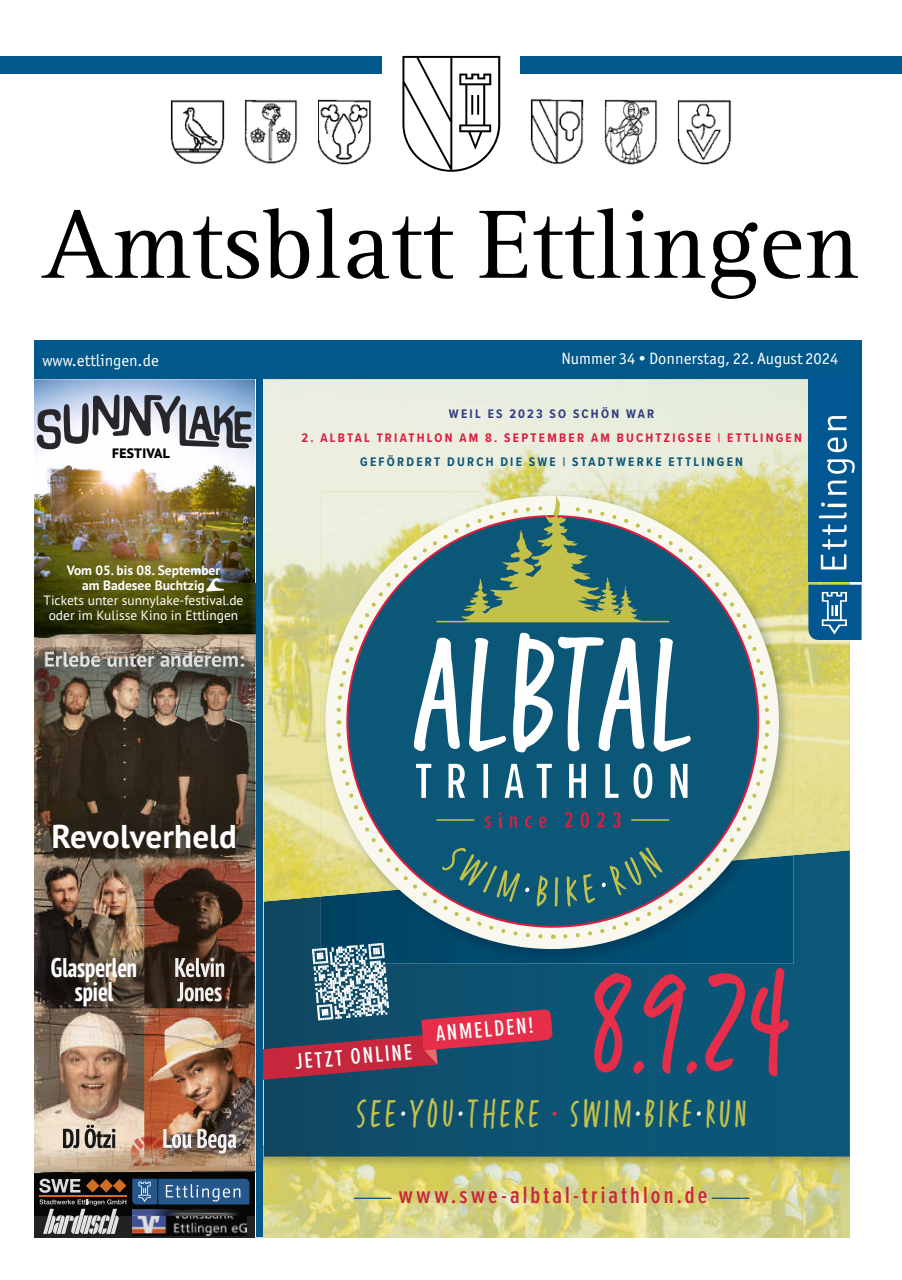
<style>
.page{position:relative;width:902px;height:1280px;background:#fff}
.page>*{position:absolute;margin:0;border:0;box-sizing:border-box;transform-origin:0 0}
.t1{font:166.5px "Fave Condensed One Pro";color:#e62d49}
.t2{font:100.35px "Rotis Serif Std";color:#000}
.t3{font:45.45px "Fave Condensed One Pro";letter-spacing:.08em;color:#c4c14b}
.t4{font:700 33px "PT Sans Pro";letter-spacing:.005em;color:#fff}
.t5{font:700 condensed 27px/24.3px "PT Sans Pro";color:#fff;text-align:center}
.t6{font:600 24.3px "Proxima Nova Ex Cn";letter-spacing:.125em;color:#c7273d}
.t7{font:500 23.1px "Proxima Nova Ex Cn";color:#fff}
.t8{font:16.5px "Officina Sans ITC Pro";color:#fff}
.t9{font:800 13.65px "PT Sans Pro";letter-spacing:.02em;color:#000}
.t10{font:13.5px/14.9px "PT Sans Pro";color:#fff;text-align:center}
.t11{font:700 13.5px/14.9px "PT Sans Pro";color:#fff;text-align:center}
.t12{font:700 12.9px "Proxima Nova Cond";letter-spacing:.175em;color:#dc1e40}
.t13{font:700 12.9px "Proxima Nova Cond";letter-spacing:.175em;color:#0b5778}
.t14{font:700 12.9px "Proxima Nova Cond";letter-spacing:.175em;color:#323d85}
.s1{color:#fff}
.s2{color:#e62d49}
</style>
<div class="page">
<div style="left:0;top:56px;width:901px;height:17px;background:#01598b"></div>
<img style="left:171px;top:99px;width:54px;height:66px">
<img style="left:318px;top:100px;width:53px;height:64px">
<img style="left:245px;top:100px;width:53px;height:64px">
<img style="left:530px;top:99px;width:54px;height:65px">
<img style="left:604px;top:100px;width:53px;height:64px">
<img style="left:677px;top:100px;width:54px;height:64px">
<div style="left:382px;top:41px;width:137px;height:147px;background:#fff"></div>
<svg style="left:402px;top:56px;width:98px;height:116px"></svg>
<div style="left:255px;top:378px;width:9px;height:859px;background:#01598b"></div>
<div style="left:34px;top:340px;width:827px;height:38px;background:#01598b"></div>
<img style="left:264px;top:1156px;width:585px;height:81px">
<svg style="left:264px;top:901px;width:585px;height:255px;background:#0d5372"></svg>
<img style="left:264px;top:379px;width:375px;height:115px">
<img style="left:639px;top:379px;width:169px;height:162px">
<img style="left:793px;top:541px;width:56px;height:314px">
<hr style="left:354px;top:1197px;width:37px;height:2px;background:#0b5778">
<hr style="left:712px;top:1197px;width:37px;height:2px;background:#0b5778">
<div style="left:769px;top:870px;width:24px;height:94px;background:#014f75"></div>
<img style="left:592px;top:491px;width:201px;height:379px">
<svg style="left:264px;top:494px;width:505px;height:588px;background:#608588"></svg>
<svg style="left:808px;top:585px;width:53px;height:55px;background:#216c9d"></svg>
<div style="left:808px;top:376px;width:53px;height:205px;background:#005791"></div>
<svg style="left:818px;top:416px;width:36px;height:153px"></svg>
<img style="left:34px;top:379px;width:221px;height:205px">
<svg style="left:34px;top:1216px;width:221px;height:21px"></svg>
<svg style="left:37px;top:394px;width:215px;height:56px"></svg>
<img style="left:108px;top:639px;width:147px;height:8px">
<img style="left:255px;top:1171px;width:1px;height:45px">
<img style="left:34px;top:584px;width:221px;height:55px">
<img style="left:34px;top:1171px;width:221px;height:45px">
<img style="left:34px;top:647px;width:221px;height:519px">
<img style="left:34px;top:1166px;width:221px;height:5px">
<img style="left:63px;top:1125px;width:52px;height:23px">
<img style="left:175px;top:958px;width:49px;height:19px">
<img style="left:177px;top:982px;width:45px;height:19px">
<img style="left:163px;top:1129px;width:73px;height:24px">
<svg style="left:132px;top:1179px;width:117px;height:25px;background:#3c6895"></svg>
<img style="left:132px;top:1210px;width:114px;height:25px">
<svg style="left:86px;top:1179px;width:13px;height:13px"></svg>
<img style="left:99px;top:1179px;width:14px;height:13px">
<img style="left:40px;top:1195px;width:86px;height:1px">
<svg style="left:40px;top:1199px;width:86px;height:35px;background:#646464"></svg>
<img style="left:39px;top:1179px;width:30px;height:14px">
<svg style="left:70px;top:1179px;width:10px;height:13px"></svg>
<svg style="left:113px;top:1179px;width:13px;height:13px"></svg>
<svg style="left:206px;top:578px;width:18px;height:13px"></svg>
<h2 class="t2" style="left:43px;top:187px;width:818px">Amtsblatt Ettlingen</h2>
<p class="t8" style="left:42px;top:351px;width:118px">www.ettlingen.de</p>
<p class="t8" style="left:561px;top:349px;width:278px">Nummer 34 • Donnerstag, 22. August 2024</p>
<p class="t9" style="left:112px;top:444px;width:59px">FESTIVAL</p>
<p class="t11" style="left:67px;top:563px;width:155px">Vom 05. bis 08. September am Badesee Buchtzig</p>
<p class="t10" style="left:44px;top:592px;width:201px">Tickets unter sunnylake-festival.de oder im Kulisse Kino in Ettlingen</p>
<p class="t14" style="left:449px;top:404px;width:207px">WEIL ES 2023 SO SCHÖN WAR</p>
<p class="t12" style="left:301px;top:428px;width:502px">2. ALBTAL TRIATHLON AM 8. SEPTEMBER AM BUCHTZIGSEE | ETTLINGEN</p>
<p class="t13" style="left:360px;top:452px;width:384px">GEFÖRDERT DURCH DIE SWE | STADTWERKE ETTLINGEN</p>
<h3 class="t4" style="left:52px;top:814px;width:187px">Revolverheld</h3>
<h3 class="t5" style="left:51px;top:955px;width:88px">Glasperlen spiel</h3>
<h3 class="t7" style="left:293px;top:1045px;width:119px;rotate:-5deg">JETZT ONLINE</h3>
<h3 class="t7" style="left:434px;top:1017px;width:99px;rotate:-5deg">ANMELDEN!</h3>
<h1 class="t1" style="left:590px;top:944px;width:202px">8.9.24</h1>
<h3 class="t3" style="left:356px;top:1091px;width:391px">SEE<span class="s1">•</span>YOU<span class="s1">•</span>THERE <span class="s2">•</span> SWIM<span class="s1">•</span>BIKE<span class="s1">•</span>RUN</h3>
<h3 class="t6" style="left:399px;top:1177px;width:310px">www.swe-albtal-triathlon.de</h3>
</div>
